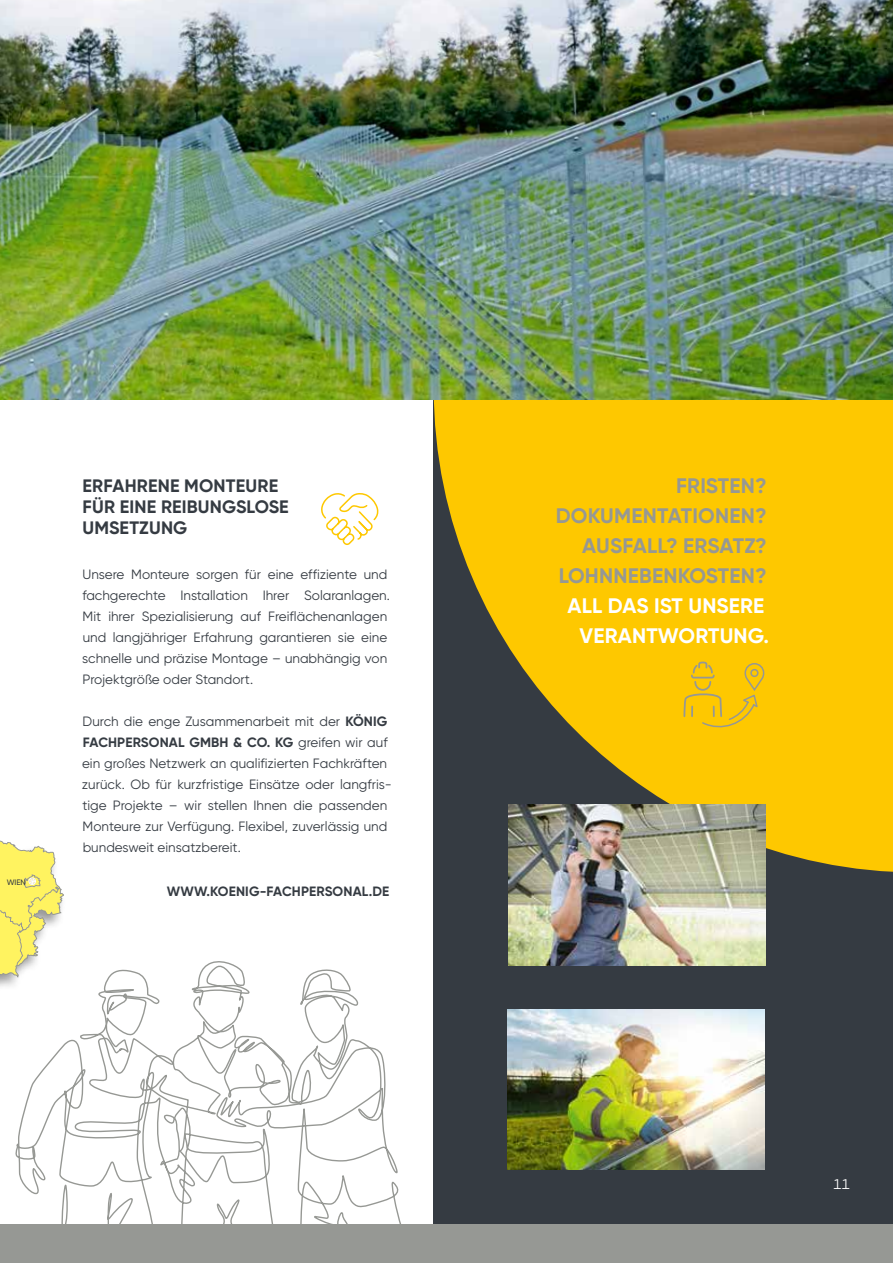
<style>
.page{position:relative;width:893px;height:1263px;background:#fff}
.page>*{position:absolute;margin:0;border:0;box-sizing:border-box;transform-origin:0 0}
.t1{font:700 21px/30px "Gilroy";letter-spacing:.01em;color:#969894;text-align:right}
.t2{font:700 21px/30px "Gilroy";letter-spacing:.01em;color:#fff;text-align:center}
.t3{font:700 18px/21px "Gilroy";letter-spacing:.01em;color:#353b42}
.t4{font:14.1px "Gilroy";color:#fff}
.t5{font:13.5px/21px "Gilroy";color:#353b42}
.t6{font:700 13.5px "Gilroy";letter-spacing:.01em;color:#353b42}
.t7{font:500 7.8px "Gilroy";color:#353b42}
.s1{font-weight:700}
</style>
<div class="page">
<svg style="left:0;top:957px;width:434px;height:268px"></svg>
<div style="left:434px;top:0;width:459px;height:1226px;background:#353b42"></div>
<svg style="left:434px;top:400px;width:459px;height:472px;fill:#fec800"></svg>
<img style="left:0;top:0;width:893px;height:400px">
<div style="left:0;top:1225px;width:893px;height:38px;background:#969894"></div>
<svg style="left:321px;top:493px;width:57px;height:52px"></svg>
<div style="left:0;top:466px;width:67px;height:542px;background:#fff"></div>
<svg style="left:0;top:840px;width:64px;height:147px"></svg>
<img style="left:509px;top:805px;width:256px;height:160px">
<img style="left:507px;top:1009px;width:257px;height:160px">
<svg style="left:683px;top:660px;width:82px;height:72px;background:#f2c20f"></svg>
<p class="t7" style="left:7px;top:877px;width:21px">WIEN</p>
<h2 class="t3" style="left:82px;top:475px;width:208px">ERFAHRENE MONTEURE<br>FÜR EINE REIBUNGSLOSE<br>UMSETZUNG</h2>
<p class="t5" style="left:82px;top:564px;width:309px">Unsere Monteure sorgen für eine effiziente und fachgerechte Installation Ihrer Solaranlagen.<br>Mit ihrer Spezialisierung auf Freiflächenanlagen und langjähriger Erfahrung garantieren sie eine schnelle und präzise Montage – unabhängig von Projektgröße oder Standort.</p>
<p class="t5" style="left:82px;top:711px;width:311px">Durch die enge Zusammenarbeit mit der <span class="s1">KÖNIG FACHPERSONAL GMBH &amp; CO. KG</span> greifen wir auf ein großes Netzwerk an qualifizierten Fachkräften zurück. Ob für kurzfristige Einsätze oder langfris&shy;tige Projekte – wir stellen Ihnen die passenden Monteure zur Verfügung. Flexibel, zuverlässig und bundesweit einsatzbereit.</p>
<p class="t6" style="left:167px;top:883px;width:224px">WWW.KOENIG-FACHPERSONAL.DE</p>
<h1 class="t1" style="left:556px;top:471px;width:212px">FRISTEN?<br>DOKUMENTATIONEN?<br>AUSFALL? ERSATZ?<br>LOHNNEBENKOSTEN?</h1>
<h1 class="t2" style="left:568px;top:591px;width:203px">ALL DAS IST UNSERE<br>VERANTWORTUNG.</h1>
<p class="t4" style="left:833px;top:1175px;width:18px">11</p>
</div>
